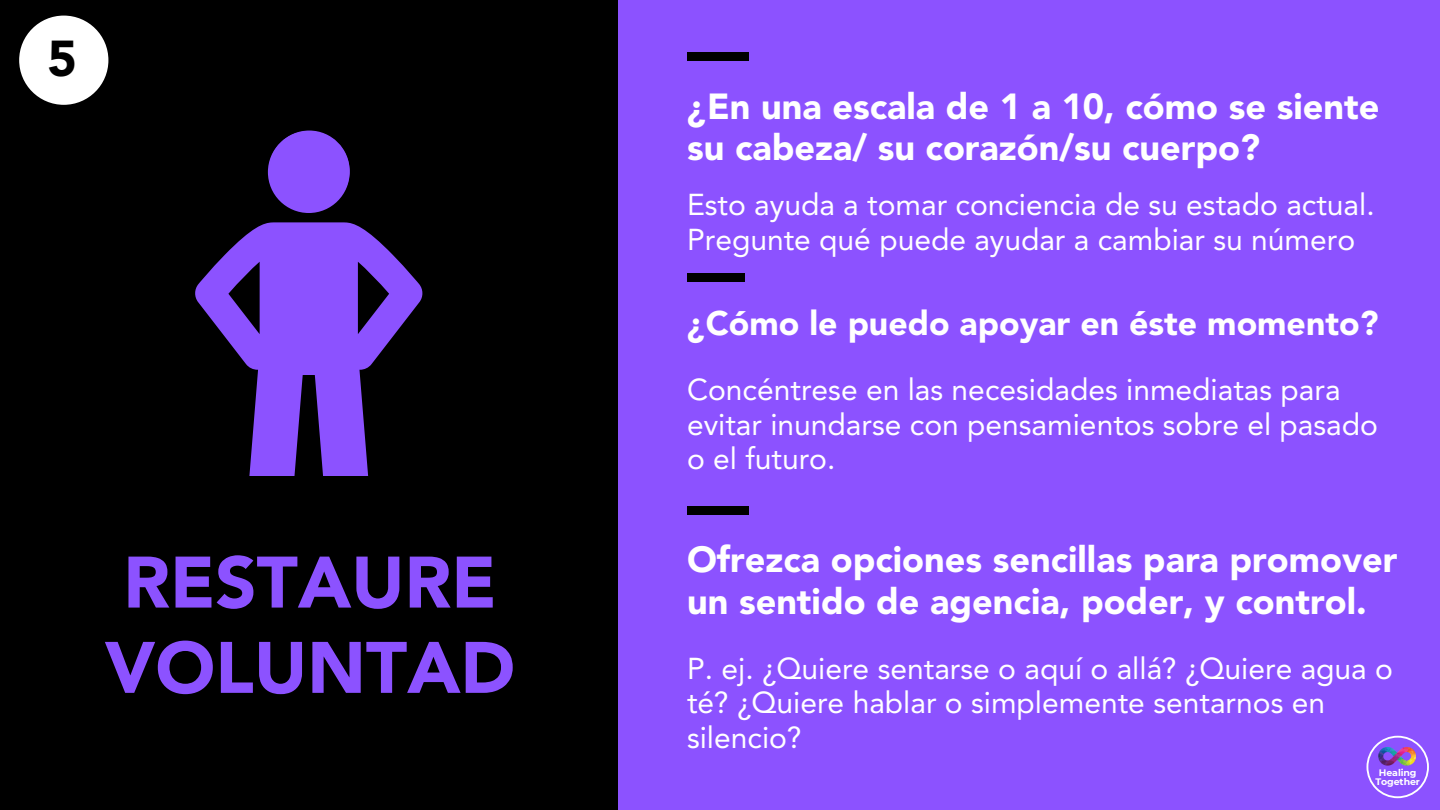
<style>
.page{position:relative;width:1440px;height:810px;background:#8c52ff}
.page>*{position:absolute;margin:0;border:0;box-sizing:border-box;transform-origin:0 0}
.t1{font:900 72px "Avenir LT Std";color:#8c52ff}
.t2{font:900 50px "Avenir LT Std";color:#000}
.t3{font:900 36px/41.2px "Avenir LT Std";color:#fff}
.t4{font:900 33.8px "Avenir LT Std";color:#fff}
.t5{font:30px/34.5px "Avenir LT Std";color:#fff}
.t6{font:700 9.4px/9.3px "Montserrat";letter-spacing:-.01em;color:#fff;text-align:center}
</style>
<div class="page">
<div style="left:0;top:0;width:618px;height:810px;background:#000"></div>
<div style="left:687px;top:507px;width:62px;height:8px;background:#000"></div>
<div style="left:687px;top:53px;width:62px;height:8px;background:#000"></div>
<div style="left:19px;top:16px;width:89px;height:89px;background:#fff;border-radius:50%"></div>
<div style="left:687px;top:274px;width:58px;height:8px;background:#000"></div>
<svg style="left:1366px;top:736px;width:63px;height:62px"></svg>
<img style="left:1368px;top:745px;width:59px;height:22px">
<svg style="left:268px;top:131px;width:82px;height:82px"></svg>
<svg style="left:195px;top:222px;width:228px;height:254px;fill:#8c52ff"></svg>
<div style="left:269px;top:131px;width:81px;height:80px;background:#8c52ff;border-radius:50%"></div>
<h2 class="t2" style="left:47px;top:38px;width:31px">5</h2>
<h1 class="t1" style="left:123px;top:553px;width:375px">RESTAURE</h1>
<h1 class="t1" style="left:105px;top:638px;width:412px">VOLUNTAD</h1>
<p class="t3" style="left:687px;top:89px;width:694px">¿En una escala de 1 a 10, cómo se siente su cabeza/ su corazón/su cuerpo?</p>
<p class="t5" style="left:687px;top:190px;width:689px">Esto ayuda a tomar conciencia de su estado actual.<br>Pregunte qué puede ayudar a cambiar su número</p>
<p class="t4" style="left:687px;top:310px;width:693px">¿Cómo le puedo apoyar en éste momento?</p>
<p class="t5" style="left:687px;top:375px;width:692px">Concéntrese en las necesidades inmediatas para evitar inundarse con pensamientos sobre el pasado o el futuro.</p>
<p class="t3" style="left:687px;top:542px;width:712px">Ofrezca opciones sencillas para promover</p>
<p class="t3" style="left:687px;top:584px;width:681px">un sentido de agencia, poder, y control.</p>
<p class="t5" style="left:687px;top:654px;width:707px">P. ej. ¿Quiere sentarse o aquí o allá? ¿Quiere agua o té? ¿Quiere hablar o simplemente sentarnos en silencio?</p>
<p class="t6" style="left:1375px;top:768px;width:46px">Healing<br>Together</p>
</div>
